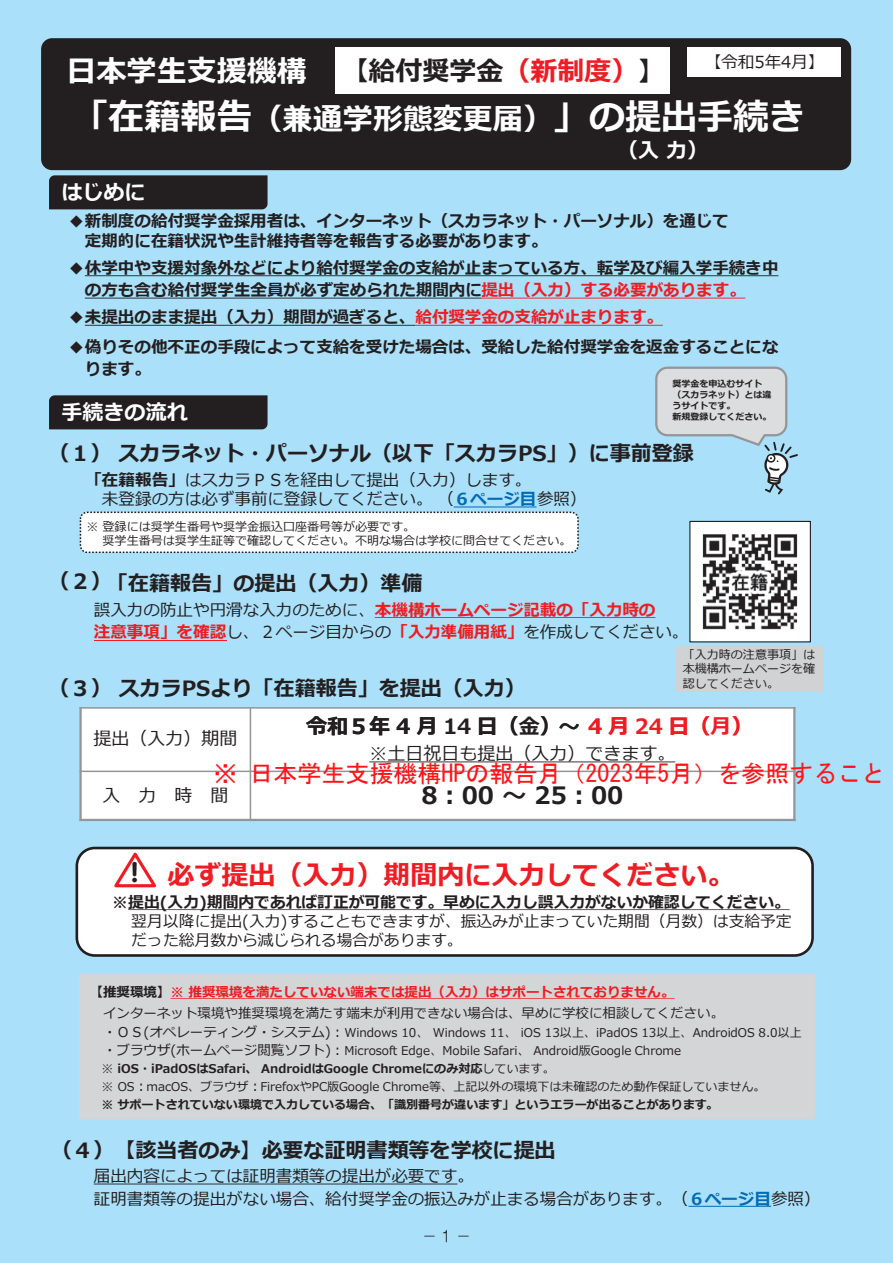
<style>
.page{position:relative;width:893px;height:1263px;background:#aae0f9}
.page>*{position:absolute;margin:0;border:0;box-sizing:border-box;transform-origin:0 0}
.t1{font:700 36px "Meiryo";color:#fff}
.t2{font:700 30px "Meiryo";color:#fff}
.t3{font:700 27px "Meiryo";color:#ee1d23}
.t4{font:700 24.45px "UD Shin M Go Pro";color:#231f20}
.t5{font:24px "MS Gothic";color:#ff1418}
.t6{font:700 24px "Yu Gothic";color:#fff}
.t7{font:700 24px "Meiryo";color:#231f20}
.t8{font:700 21px "Meiryo";color:#231f20}
.t9{font:700 21px "Meiryo";color:#fff}
.t10{font:18px "Meiryo";color:#231f20}
.t11{font:700 16.5px/22.4px "Meiryo";color:#231f20}
.t12{font:16.5px/22.5px "Meiryo";color:#231f20}
.t13{font:15.9px/18.9px "Meiryo";color:#231f20}
.t14{font:700 15.9px "Meiryo";color:#231f20}
.t15{font:300 14.85px "Shin M Go Pr 6 N";color:#231f20}
.t16{font:13.5px/20.9px "Meiryo";color:#231f20}
.t17{font:12px/17.9px "Meiryo";color:#231f20}
.t18{font:700 9px/10.8px "Meiryo";color:#231f20}
.s1{font-size:27px;color:#231f20}
.s2{font-size:27px;color:#ee1d23}
.s3{font-size:30px}
.s4{color:#ee1d23}
.s5{font-weight:700}
.s6{font-weight:700;color:#006cb7}
.s7{font-weight:700;color:#ee1d23}
.s8{font-size:13.5px}
</style>
<div class="page">
<div style="left:77px;top:848px;width:735px;height:107px;background:#fff;border-radius:18px"></div>
<div style="left:76px;top:847px;width:738px;height:110px;border:3px solid #231f20;border-radius:18px"></div>
<div style="left:80px;top:512px;width:498px;height:40px;background:#fff;border-radius:7px"></div>
<div style="left:80px;top:512px;width:499px;height:41px;border:1px dashed #231f20;border-radius:7px"></div>
<svg style="left:85px;top:275px;width:693px;height:1px"></svg>
<svg style="left:85px;top:298px;width:660px;height:1px"></svg>
<svg style="left:85px;top:325px;width:578px;height:1px"></svg>
<div style="left:81px;top:708px;width:169px;height:63px;background:#fff"></div>
<div style="left:250px;top:708px;width:544px;height:63px;background:#fff"></div>
<div style="left:81px;top:771px;width:169px;height:49px;background:#fff"></div>
<div style="left:250px;top:771px;width:544px;height:49px;background:#fff"></div>
<hr style="left:250px;top:707px;width:1px;height:114px;background:#939598">
<hr style="left:79px;top:771px;width:716px;height:1px;background:#939598">
<hr style="left:79px;top:707px;width:3px;height:114px;background:#939598">
<hr style="left:793px;top:707px;width:2px;height:114px;background:#939598">
<hr style="left:79px;top:707px;width:716px;height:2px;background:#939598">
<hr style="left:79px;top:819px;width:716px;height:2px;background:#939598">
<svg style="left:369px;top:761px;width:306px;height:1px"></svg>
<div style="left:49px;top:395px;width:219px;height:34px;background:#231f20"></div>
<svg style="left:375px;top:617px;width:280px;height:1px"></svg>
<hr style="left:94px;top:639px;width:132px;height:1px;background:#ee1d23">
<hr style="left:454px;top:507px;width:82px;height:1px;background:#006cb7">
<svg style="left:128px;top:909px;width:662px;height:1px"></svg>
<div style="left:41px;top:38px;width:810px;height:132px;background:#231f20;border-radius:11px"></div>
<div style="left:687px;top:47px;width:154px;height:30px;background:#fff"></div>
<div style="left:336px;top:47px;width:334px;height:46px;background:#fff"></div>
<div style="left:79px;top:975px;width:735px;height:144px;background:#d4d5d7"></div>
<svg style="left:170px;top:998px;width:504px;height:1px"></svg>
<div style="left:49px;top:175px;width:219px;height:34px;background:#231f20"></div>
<svg style="left:655px;top:366px;width:143px;height:128px"></svg>
<svg style="left:94px;top:1183px;width:363px;height:1px"></svg>
<svg style="left:688px;top:1206px;width:33px;height:1px"></svg>
<hr style="left:721px;top:1206px;width:50px;height:1px;background:#006cb7">
<div style="left:675px;top:646px;width:148px;height:46px;background:#d1d2d4"></div>
<img style="left:691px;top:523px;width:118px;height:117px">
<div style="left:689px;top:521px;width:122px;height:121px;border:1px solid #231f20"></div>
<svg style="left:110px;top:850px;width:50px;height:38px"></svg>
<h2 class="t2" style="left:66px;top:54px;width:601px">日本学生支援機構 <span class="s1">【給付奨学金</span><span class="s2">（新制度）</span><span class="s1">】</span></h2>
<h3 class="t12" style="left:705px;top:51px;width:121px">【令和5年4月】</h3>
<h1 class="t1" style="left:72px;top:97px;width:734px">「在籍報告<span class="s3">（兼通学形態変更届）</span>」の提出手続き</h1>
<h3 class="t9" style="left:617px;top:138px;width:93px">（入力）</h3>
<h3 class="t6" style="left:91px;top:53px;width:337px">日本学生支援機構 給付奨学金</h3>
<h3 class="t9" style="left:61px;top:181px;width:86px">はじめに</h3>
<h3 class="t11" style="left:85px;top:211px;width:646px;line-height:19.8px;text-indent:-17px">◆新制度の給付奨学金採用者は、インターネット（スカラネット・パーソナル）を通じて定期的に在籍状況や生計維持者等を報告する必要があります。</h3>
<h3 class="t11" style="left:85px;top:257px;width:695px;text-indent:-17px">◆休学中や支援対象外などにより給付奨学金の支給が止まっている方、転学及び編入学手続き中の方も含む給付奨学生全員が必ず定められた期間内に<span class="s4">提出（入力）する必要があります。</span></h3>
<h3 class="t11" style="left:68px;top:306px;width:596px">◆未提出のまま提出（入力）期間が過ぎると、<span class="s4">給付奨学金の支給が止まります。</span></h3>
<h3 class="t11" style="left:85px;top:336px;width:695px;text-indent:-17px">◆偽りその他不正の手段によって支給を受けた場合は、受給した給付奨学金を返金することになります。</h3>
<h3 class="t9" style="left:61px;top:401px;width:128px">手続きの流れ</h3>
<p class="t18" style="left:673px;top:379px;width:101px">奨学金を申込むサイト（スカラネット）とは違うサイトです。<br>新規登録してください。</p>
<h3 class="t8" style="left:48px;top:441px;width:647px">（１）スカラネット・パーソナル（以下「スカラPS」）に事前登録</h3>
<h3 class="t12" style="left:102px;top:470px;width:486px;line-height:19.5px;text-indent:-17px"><span class="s5">「在籍報告」</span>はスカラＰＳを経由して提出（入力）します。<br>未登録の方は必ず事前に登録してください。（<span class="s6">６ページ目</span>参照）</h3>
<p class="t17" style="left:103px;top:519px;width:470px;line-height:14.4px;text-indent:-16px">※ 登録には奨学生番号や奨学金振込口座番号等が必要です。<br>奨学生番号は奨学生証等で確認してください。不明な場合は学校に問合せてください。</p>
<h3 class="t8" style="left:49px;top:571px;width:375px">（２）「在籍報告」の提出（入力）準備</h3>
<h3 class="t12" style="left:94px;top:599px;width:596px">誤入力の防止や円滑な入力のために、<span class="s7">本機構ホームページ記載の「入力時の<br>注意事項」を確認</span>し、２ページ目からの<span class="s7">「入力準備用紙」</span>を作成してください。</h3>
<h3 class="t8" style="left:49px;top:677px;width:479px">（３）スカラPSより「在籍報告」を提出（入力）</h3>
<p class="t17" style="left:683px;top:647px;width:134px;line-height:14.7px;text-align:justify">「入力時の注意事項」は本機構ホームページを確認してください。</p>
<h3 class="t8" style="left:306px;top:715px;width:448px">令和５年４月 14 日（金）～<span class="s4">４月 24 日（月）</span></h3>
<h3 class="t10" style="left:93px;top:728px;width:145px">提出（入力）期間</h3>
<h3 class="t10" style="left:369px;top:743px;width:307px">※土日祝日も提出（入力）できます。</h3>
<h3 class="t5" style="left:213px;top:761px;width:674px">※ 日本学生支援機構HPの報告月（2023年5月）を参照すること</h3>
<h3 class="t7" style="left:422px;top:782px;width:203px">8：00 ～ 25：00</h3>
<h3 class="t10" style="left:102px;top:785px;width:128px">入力時間</h3>
<h3 class="t3" style="left:167px;top:860px;width:569px">必ず提出（入力）期間内に入力してください。</h3>
<h3 class="t14" style="left:112px;top:893px;width:679px">※提出(入力)期間内であれば訂正が可能です。早めに入力し誤入力がないか確認してください。</h3>
<h3 class="t13" style="left:131px;top:912px;width:662px">翌月以降に提出(入力)することもできますが、振込みが止まっていた期間（月数）は支給予定だった総月数から減じられる場合があります。</h3>
<h3 class="t4" style="left:123px;top:853px;width:26px">！</h3>
<p class="t16" style="left:103px;top:981px;width:623px;text-indent:-14px"><span class="s5">【推奨環境】</span><span class="s7">※ 推奨環境を満たしていない端末では提出（入力）はサポートされておりません。<br></span>インターネット環境や推奨環境を満たす端末が利用できない場合は、早めに学校に相談してください。</p>
<p class="t17" style="left:102px;top:1024px;width:702px"><span class="s8">・ＯＳ(オペレーティング・システム)：</span>Windows 10、 Windows 11、 iOS 13以上、iPadOS 13以上、AndroidOS 8.0以上<span class="s8">・ブラウザ(ホームページ閲覧ソフト)：</span>Microsoft Edge、Mobile Safari、 Android版Google Chrome<br>※ <span class="s5">iOS・iPadOSはSafari、 AndroidはGoogle Chromeにのみ対応</span>しています。<br>※ OS<span class="s8">：</span>macOS、ブラウザ<span class="s8">：</span>FirefoxやPC版Google Chrome等、上記以外の環境下は未確認のため動作保証していません。<br><span class="s5">※ サポートされていない環境で入力している場合、「識別番号が違います」というエラーが出ることがあります。</span></p>
<h3 class="t8" style="left:51px;top:1138px;width:506px">（４）【該当者のみ】必要な証明書類等を学校に提出</h3>
<h3 class="t12" style="left:94px;top:1165px;width:728px">届出内容によっては証明書類等の提出が必要です。<br>証明書類等の提出がない場合、給付奨学金の振込みが止まる場合があります。（<span class="s6">６ページ目</span>参照）</h3>
<p class="t15" style="left:422px;top:1224px;width:50px">－ 1 －</p>
</div>
